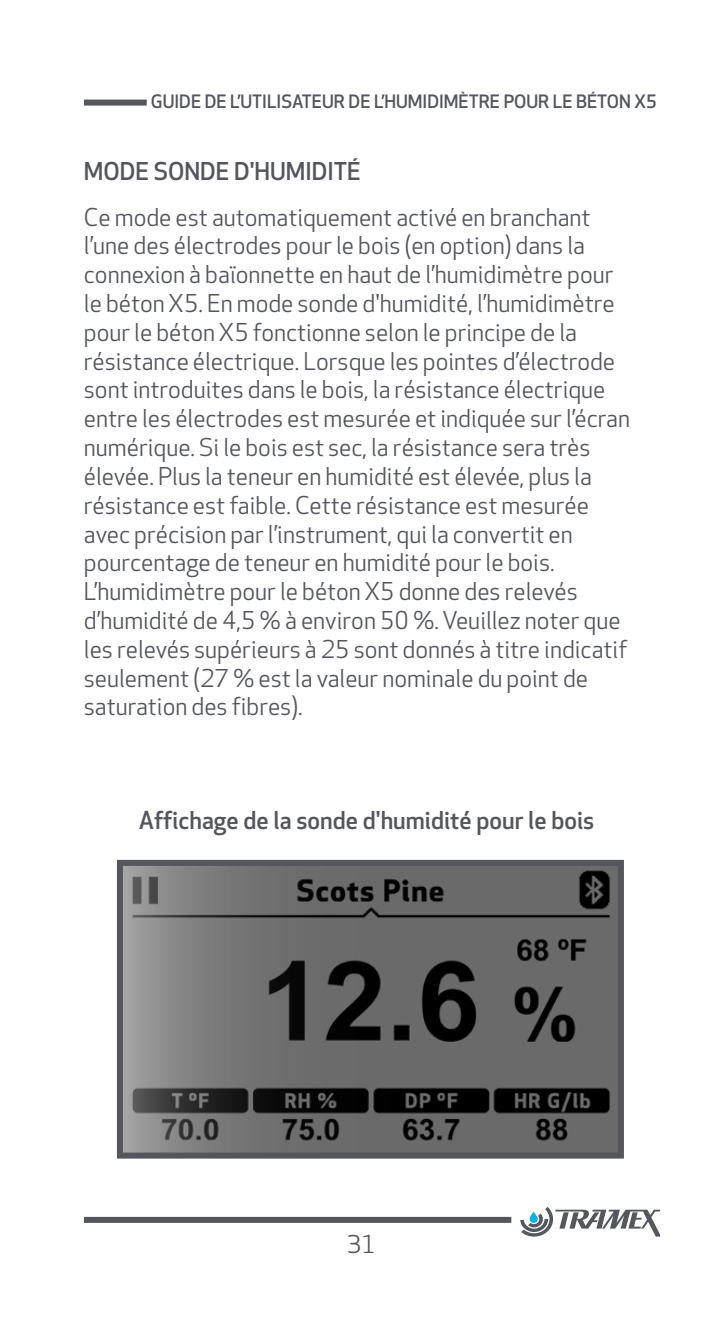
<style>
.page{position:relative;width:723px;height:1319px;background:#fff}
.page>*{position:absolute;margin:0;border:0;box-sizing:border-box;transform-origin:0 0}
.BODY_TEXT{font:24px/28.8px "Apex New";color:#54565c}
.BODY_TEXT-2{font:500 24px "Apex New";color:#54565c}
.t1{font:500 18px "Apex New";color:#54565c}
</style>
<div class="page">
<div style="left:84px;top:1216px;width:427px;height:6px;background:#54565c"></div>
<div style="left:84px;top:99px;width:63px;height:6px;background:#54565c"></div>
<svg style="left:520px;top:1207px;width:140px;height:29px"></svg>
<img style="left:124px;top:866px;width:493px;height:285px">
<div style="left:117px;top:859px;width:507px;height:299px;border:6px solid #54565c"></div>
<p class="t1" style="left:151px;top:91px;width:507px">GUIDE DE L’UTILISATEUR DE L’HUMIDIMÈTRE POUR LE BÉTON X5</p>
<p class="BODY_TEXT-2" style="left:84px;top:157px;width:278px">MODE SONDE D'HUMIDITÉ</p>
<p class="BODY_TEXT" style="left:84px;top:203px;width:547px">Ce mode est automatiquement activé en branchant l’une des électrodes pour le bois (en option) dans la connexion à baïonnette en haut de l’humidimètre pour le béton X5. En mode sonde d'humidité, l’humidimètre pour le béton X5 fonctionne selon le principe de la résistance électrique. Lorsque les pointes d’électrode sont introduites dans le bois, la résistance électrique entre les électrodes est mesurée et indiquée sur l’écran numérique. Si le bois est sec, la résistance sera très élevée. Plus la teneur en humidité est élevée, plus la résistance est faible. Cette résistance est mesurée avec précision par l’instrument, qui la convertit en pourcentage de teneur en humidité pour le bois.<br>L’humidimètre pour le béton X5 donne des relevés d’humidité de 4,5 % à environ 50 %. Veuillez noter que les relevés supérieurs à 25 sont donnés à titre indicatif seulement (27 % est la valeur nominale du point de saturation des fibres).</p>
<p class="BODY_TEXT-2" style="left:139px;top:806px;width:457px">Affichage de la sonde d'humidité pour le bois</p>
<p class="BODY_TEXT" style="left:347px;top:1230px;width:30px">31</p>
</div>
